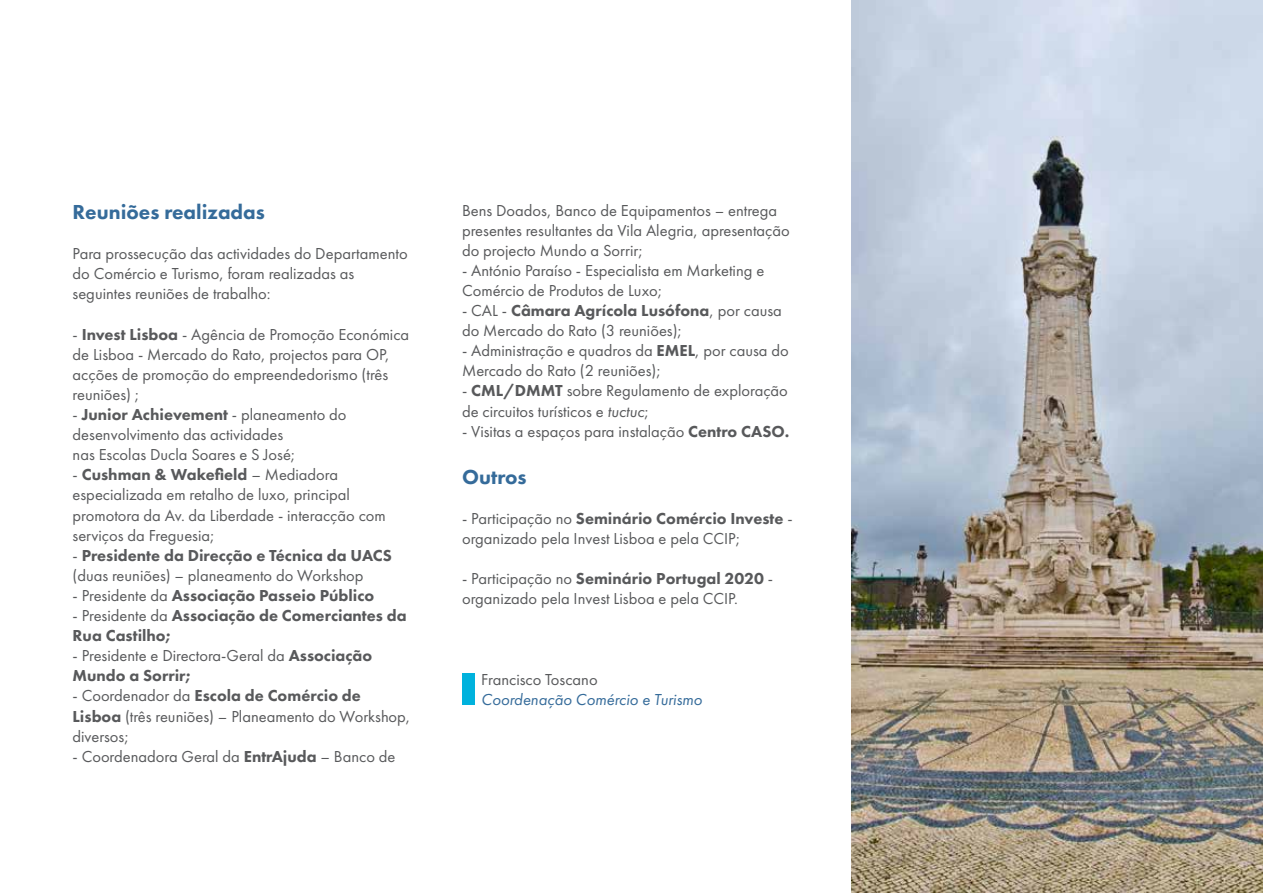
<style>
.page{position:relative;width:1263px;height:893px;background:#fff}
.page>*{position:absolute;margin:0;border:0;box-sizing:border-box;transform-origin:0 0}
.t1{font:800 21px "Futura PT";color:#356b9a}
.t2{font:16.5px/20.1px "Futura PT";color:#58595b}
.t3{font:800 16.5px/20.1px "Futura PT";color:#58595b}
.t4{font:italic 16.5px "Futura PT";color:#356b9a}
.s1{font-weight:800}
.s2{font-weight:400}
.s3{font-style:italic}
</style>
<div class="page">
<img style="left:852px;top:0;width:411px;height:893px">
<div style="left:462px;top:673px;width:12px;height:31px;background:#00b2dd"></div>
<p class="t1" style="left:73px;top:199px;width:194px">Reuniões realizadas</p>
<p class="t2" style="left:73px;top:244px;width:337px">Para prossecução das actividades do Departamento do Comércio e Turismo, foram realizadas as seguintes reuniões de trabalho:</p>
<p class="t2" style="left:73px;top:324px;width:338px">- <span class="s1">Invest Lisboa</span> - Agência de Promoção Económica de Lisboa - Mercado do Rato, projectos para OP, acções de promoção do empreendedorismo (três reuniões) ;</p>
<p class="t2" style="left:73px;top:404px;width:275px">- <span class="s1">Junior Achievement</span> - planeamento do desenvolvimento das actividades<br>nas Escolas Ducla Soares e S José;</p>
<p class="t2" style="left:73px;top:465px;width:315px">- <span class="s1">Cushman &amp; Wakefield</span> – Mediadora especializada em retalho de luxo, principal promotora da Av. da Liberdade - interacção com serviços da Freguesia;</p>
<p class="t2" style="left:73px;top:545px;width:321px">- <span class="s1">Presidente da Direcção e Técnica da UACS </span>(duas reuniões) – planeamento do Workshop</p>
<p class="t3" style="left:73px;top:585px;width:303px"><span class="s2">- Presidente da</span> Associação Passeio Público</p>
<p class="t3" style="left:73px;top:605px;width:336px"><span class="s2">- Presidente da</span> Associação de Comerciantes da<br>Rua Castilho;</p>
<p class="t2" style="left:73px;top:646px;width:301px">- Presidente e Directora-Geral da <span class="s1">Associação<br>Mundo a Sorrir;</span></p>
<p class="t2" style="left:73px;top:686px;width:339px">- Coordenador da <span class="s1">Escola de Comércio de<br>Lisboa</span> (três reuniões) – Planeamento do Workshop, diversos;</p>
<p class="t2" style="left:73px;top:746px;width:324px">- Coordenadora Geral da <span class="s1">EntrAjuda</span> – Banco de</p>
<p class="t2" style="left:462px;top:200px;width:329px">Bens Doados, Banco de Equipamentos – entrega presentes resultantes da Vila Alegria, apresentação do projecto Mundo a Sorrir;</p>
<p class="t2" style="left:462px;top:260px;width:304px">- António Paraíso - Especialista em Marketing e<br>Comércio de Produtos de Luxo;</p>
<p class="t2" style="left:462px;top:300px;width:321px">- CAL - <span class="s1">Câmara Agrícola Lusófona</span>, por causa do Mercado do Rato (3 reuniões);</p>
<p class="t2" style="left:462px;top:341px;width:328px">- Administração e quadros da <span class="s1">EMEL</span>, por causa do<br>Mercado do Rato (2 reuniões);</p>
<p class="t2" style="left:462px;top:381px;width:327px">- <span class="s1">CML/DMMT</span> sobre Regulamento de exploração de circuitos turísticos e <span class="s3">tuctuc</span>;</p>
<p class="t2" style="left:462px;top:421px;width:329px">- Visitas a espaços para instalação <span class="s1">Centro CASO.</span></p>
<p class="t1" style="left:462px;top:464px;width:66px">Outros</p>
<p class="t2" style="left:462px;top:508px;width:332px">- Participação no <span class="s1">Seminário Comércio Investe</span> - organizado pela Invest Lisboa e pela CCIP;</p>
<p class="t2" style="left:462px;top:569px;width:312px">- Participação no <span class="s1">Seminário Portugal 2020</span> - organizado pela Invest Lisboa e pela CCIP.</p>
<p class="t2" style="left:481px;top:669px;width:118px">Francisco Toscano</p>
<p class="t4" style="left:481px;top:690px;width:222px">Coordenação Comércio e Turismo</p>
</div>
